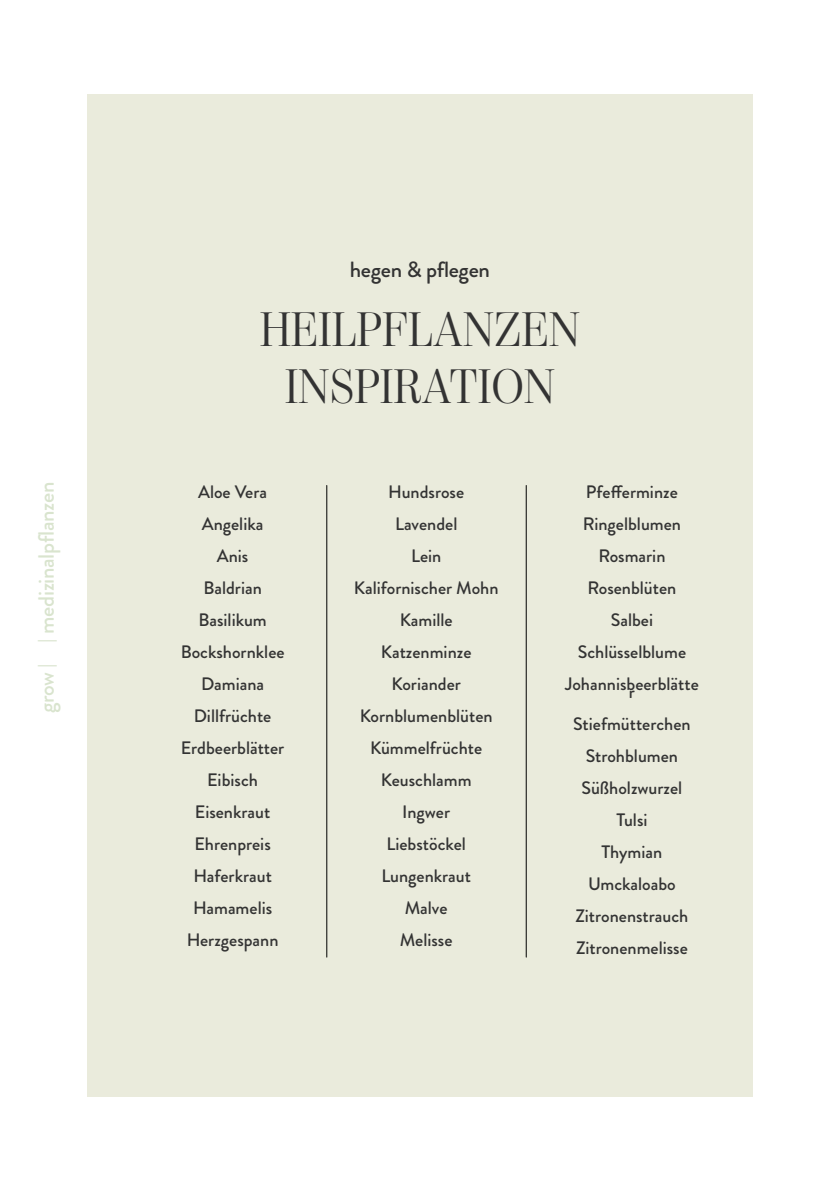
<style>
.page{position:relative;width:840px;height:1191px;background:#fff}
.page>*{position:absolute;margin:0;border:0;box-sizing:border-box;transform-origin:0 0}
.t1{font:300 48px/57.6px "Moderno FB Cond";letter-spacing:.01em;color:#333;text-align:center}
.t2{font:500 22px "Brandon Grotesque";letter-spacing:-.015em;color:#d9e4ce}
.t3{font:500 22px "Brandon Grotesque";letter-spacing:-.015em;color:#333}
.t4{font:500 18px/32px "Brandon Grotesque";color:#333;text-align:center}
.s1{font-family:"Roboto Slab";font-weight:300}
</style>
<div class="page">
<div style="left:87px;top:94px;width:665px;height:1003px;background:#eaebdc"></div>
<hr style="left:326px;top:485px;width:1px;height:472px;background:#000">
<hr style="left:525px;top:485px;width:1px;height:472px;background:#000">
<p class="t3" style="left:349px;top:262px;width:142px">hegen &amp; pflegen</p>
<h1 class="t1" style="left:260px;top:305px;width:321px">HEILPFLANZEN<br>INSPIRATION</h1>
<p class="t2" style="left:38px;top:713px;width:233px;rotate:-90deg">grow <span class="s1">| |</span> medizinalpflanzen</p>
<p class="t4" style="left:353px;top:478px;width:146px">Hundsrose<br>Lavendel<br>Lein<br>Kalifornischer Mohn<br>Kamille<br>Katzenminze<br>Koriander<br>Kornblumenblüten<br>Kümmelfrüchte<br>Keuschlamm<br>Ingwer<br>Liebstöckel<br>Lungenkraut<br>Malve<br>Melisse</p>
<p class="t4" style="left:564px;top:478px;width:135px">Pfefferminze<br>Ringelblumen<br>Rosmarin<br>Rosenblüten<br>Salbei<br>Schlüsselblume<br>Johannisbeerblätte</p>
<p class="t4" style="left:180px;top:478px;width:105px">Aloe Vera<br>Angelika<br>Anis<br>Baldrian<br>Basilikum<br>Bockshornklee<br>Damiana<br>Dillfrüchte<br>Erdbeerblätter<br>Eibisch<br>Eisenkraut<br>Ehrenpreis<br>Haferkraut<br>Hamamelis<br>Herzgespann</p>
<p class="t4" style="left:573px;top:678px;width:119px">r<br>Stiefmütterchen<br>Strohblumen<br>Süßholzwurzel<br>Tulsi<br>Thymian<br>Umckaloabo<br>Zitronenstrauch<br>Zitronenmelisse</p>
</div>
